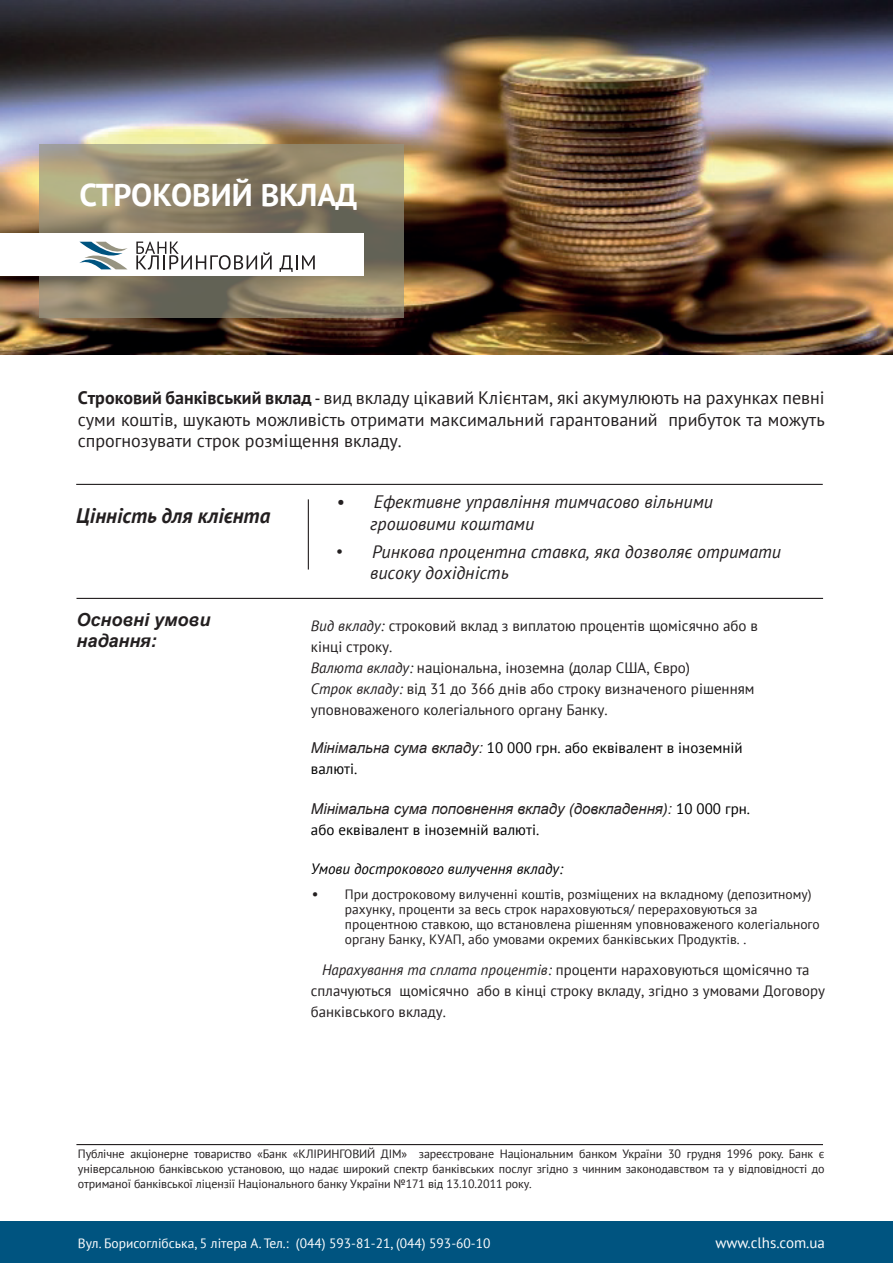
<style>
.page{position:relative;width:893px;height:1263px;background:#fff}
.page>*{position:absolute;margin:0;border:0;box-sizing:border-box;transform-origin:0 0}
.t1{font:700 31.5px "PT Sans";color:#fff}
.t2{font:italic 700 21px "PT Sans";color:#231f20}
.t3{font:18px/21.6px "PT Sans";color:#231f20;text-align:justify}
.t4{font:italic 18px/21.6px "PT Sans";color:#231f20}
.t5{font:italic 700 18px/21.6px "Arial";color:#231f20}
.t6{font:15px/21px "PT Sans";color:#231f20}
.t7{font:15px/21.3px "PT Sans";color:#000001}
.t8{font:italic 15px "Arial";color:#231f20}
.t9{font:italic 15px "PT Sans";color:#000001}
.t10{font:15px "PT Sans";color:#fff}
.t11{font:13.5px/15px "PT Sans";color:#231f20}
.t12{font:13.5px "PT Sans";color:#fff}
.t13{font:12px/15px "PT Sans";letter-spacing:-.01em;color:#231f20;text-align:justify}
.s1{font-weight:700}
.s2{font-family:"Arial Narrow"}
.s3{font-family:"Arial"}
.s4{font-style:italic}
.s5{font-family:"Arial";font-style:italic;color:#231f20}
.s6{font-family:"PT Sans";font-style:normal;color:#000001}
.s7{font-size:15px}
</style>
<div class="page">
<img style="left:1px;top:0;width:892px;height:355px">
<hr style="left:77px;top:598px;width:746px;height:1px;background:#231f20">
<hr style="left:308px;top:499px;width:1px;height:70px;background:#231f20">
<hr style="left:76px;top:484px;width:747px;height:1px;background:#231f20">
<hr style="left:76px;top:1144px;width:747px;height:1px;background:#231f20">
<div style="left:0;top:1221px;width:893px;height:42px;background:#005480"></div>
<svg style="left:40px;top:144px;width:364px;height:173px;background:#90876c"></svg>
<div style="left:0;top:234px;width:363px;height:42px;background:#fff"></div>
<svg style="left:79px;top:242px;width:49px;height:27px"></svg>
<svg style="left:136px;top:242px;width:136px;height:28px"></svg>
<svg style="left:280px;top:255px;width:35px;height:17px"></svg>
<h1 class="t1" style="left:79px;top:174px;width:279px">СТРОКОВИЙ ВКЛАД</h1>
<p class="t3" style="left:78px;top:387px;width:749px"><span class="s1">Строковий банківський вклад</span> <span class="s2">-</span> вид вкладу цікавий Клієнтам, які акумулюють на рахунках певні суми коштів, шукають можливість отримати максимальний гарантований прибуток та можуть спрогнозувати строк розміщення вкладу.</p>
<h2 class="t2" style="left:76px;top:502px;width:196px">Цінність для клієнта</h2>
<p class="t5" style="left:77px;top:609px;width:135px">Основні умови надання:</p>
<p class="t4" style="left:370px;top:491px;width:344px;text-indent:-34px">• Ефективне управління тимчасово вільними грошовими коштами</p>
<p class="t4" style="left:370px;top:540px;width:412px;text-indent:-34px"><span class="s3">•</span> Ринкова процентна ставка, яка дозволяє отримати високу дохідність</p>
<p class="t6" style="left:311px;top:614px;width:449px"><span class="s4">Вид вкладу:</span> строковий вклад з виплатою процентів щомісячно або в кінці строку.<br><span class="s4">Валюта вкладу:</span> національна, іноземна (долар США, Євро)<br><span class="s4">Строк вкладу:</span> від 31 до 366 днів або строку визначеного рішенням уповноваженого колегіального органу Банку.</p>
<p class="t7" style="left:311px;top:736px;width:433px"><span class="s5">Мінімальна сума вкладу:</span> 10 000 грн. або еквівалент в іноземній валюті.</p>
<p class="t8" style="left:311px;top:798px;width:441px">Мінімальна сума поповнення вкладу (довкладення): <span class="s6">10 000 грн.</span></p>
<p class="t7" style="left:311px;top:818px;width:230px">або еквівалент в іноземній валюті.</p>
<p class="t9" style="left:311px;top:859px;width:254px">Умови дострокового вилучення вкладу:</p>
<p class="t11" style="left:345px;top:887px;width:476px;text-indent:-33px"><span class="s7">•</span> При достроковому вилученні коштів, розміщених на вкладному (депозитному) рахунку, проценти за весь строк нараховуються/ перераховуються за процентною ставкою, що встановлена рішенням уповноваженого колегіального органу Банку, КУАП, або умовами окремих банківських Продуктів. .</p>
<p class="t6" style="left:311px;top:959px;width:516px;text-indent:11px"><span class="s4">Нарахування та сплата процентів:</span> проценти нараховуються щомісячно та сплачуються щомісячно або в кінці строку вкладу, згідно з умовами Договору банківського вкладу.</p>
<p class="t13" style="left:78px;top:1146px;width:748px">Публічне акціонерне товариство «Банк «КЛІРИНГОВИЙ ДІМ» зареєстроване Національним банком України 30 грудня 1996 року. Банк є універсальною банківською установою, що надає широкий спектр банківських послуг згідно з чинним законодавством та у відповідності до отриманої банківської ліцензії Національного банку України №171 від 13.10.2011 року.</p>
<p class="t12" style="left:78px;top:1235px;width:414px">Вул. Борисоглібська, 5 літера А. Тел.: (044) 593-81-21, (044) 593-60-10</p>
<p class="t10" style="left:715px;top:1233px;width:111px">www.clhs.com.ua</p>
</div>
